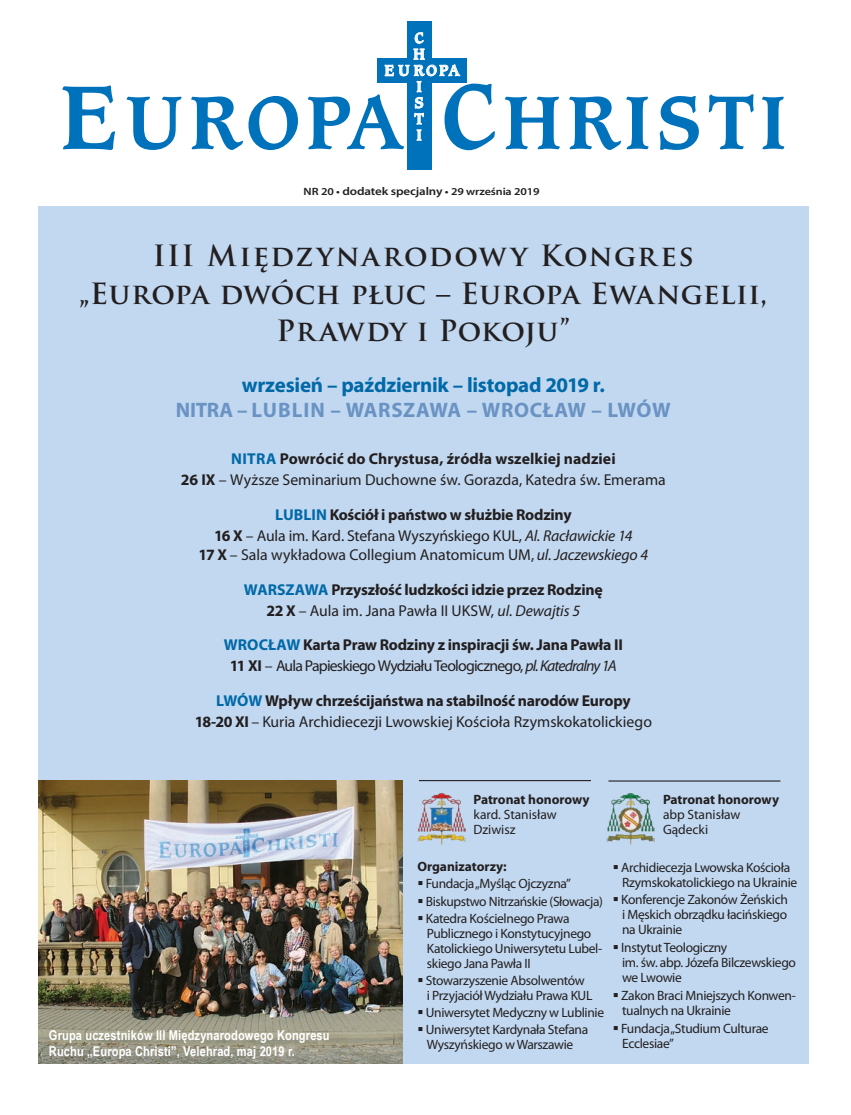
<style>
.page{position:relative;width:851px;height:1115px;background:#fff}
.page>*{position:absolute;margin:0;border:0;box-sizing:border-box;transform-origin:0 0}
.t1{font:79.8px "Caxton Bk AT Bold";letter-spacing:.06em;color:#0072bc}
.t2{font:700 28.5px/37.5px "Trajan Pro";letter-spacing:.035em;color:#231f20;text-align:center}
.t3{font:700 21px "Myriad Pro";letter-spacing:-.015em;color:#0169a7}
.t4{font:700 21px "Myriad Pro";letter-spacing:.025em;color:#6a93c4}
.t5{font:700 21px "Myriad Pro";letter-spacing:.005em;color:#6a93c4}
.t6{font:15.9px/16.2px "Caxton Bk AT Bold";letter-spacing:.13em;color:#fff}
.t7{font:15.75px/21px "Myriad Pro";letter-spacing:-.005em;color:#231f20}
.t8{font:700 15.75px/21px "Myriad Pro";letter-spacing:-.015em;color:#231f20}
.t9{font:700 15.75px "Myriad Pro";color:#0169a7}
.t10{font:13.5px/15px "Myriad Pro";letter-spacing:-.025em;color:#231f20}
.t11{font:700 13.5px/16.2px "Arial Narrow";letter-spacing:.01em;color:#fff}
.t12{font:700 13.5px "Myriad Pro";letter-spacing:-.005em;color:#231f20}
.t13{font:13.5px/15px "Myriad Pro";letter-spacing:-.005em;color:#231f20}
.t14{font:600 10.5px "Myriad Pro";letter-spacing:-.01em;color:#231f20;scale:1.15 1}
.s1{font-size:95.7px}
.s2{font-size:98.4px}
.s3{font-size:11.25px}
.s4{font-weight:700}
.s5{font-weight:700;color:#0169a7}
.s6{font-style:italic}
.s7{font-weight:400}
.s8{font-weight:400;font-style:italic}
</style>
<div class="page">
<div style="left:38px;top:206px;width:770px;height:857px;background:#c1d8f0"></div>
<div style="left:407px;top:21px;width:24px;height:149px;background:#0072bc"></div>
<svg style="left:377px;top:32px;width:90px;height:119px"></svg>
<hr style="left:419px;top:780px;width:172px;height:1px;background:#110a0c">
<hr style="left:608px;top:780px;width:172px;height:1px;background:#110a0c">
<img style="left:417px;top:793px;width:48px;height:51px">
<img style="left:607px;top:793px;width:47px;height:51px">
<img style="left:38px;top:780px;width:364px;height:283px">
<p class="t6" style="left:413px;top:30px;width:13px">C<br>H</p>
<p class="t6" style="left:414px;top:78px;width:11px">I<br>S<br>T<br>I</p>
<p class="t6" style="left:384px;top:62px;width:77px">EU ROPA</p>
<h1 class="t1" style="left:59px;top:76px;width:728px"><span class="s1">E</span>UROPA <span class="s2">C</span>HRISTI</h1>
<p class="t14" style="left:303px;top:185px;width:207px">NR 20 • <span class="s3">dodatek specjalny</span> • 29 września 2019</p>
<h2 class="t2" style="left:79px;top:237px;width:689px">III Międzynarodowy Kongres<br>„Europa dwóch płuc – Europa Ewangelii,<br>Prawdy i Pokoju”</h2>
<h3 class="t3" style="left:242px;top:372px;width:364px">wrzesień – październik – listopad 2019 r.</h3>
<h3 class="t5" style="left:176px;top:398px;width:127px">NITRA – Lublin</h3>
<h3 class="t4" style="left:330px;top:398px;width:341px">– WARSZAWA – WROCŁAW – LWÓW</h3>
<p class="t7" style="left:181px;top:448px;width:486px;text-indent:99px"><span class="s4">Powrócić do Chrystusa, źródła wszelkiej nadziei<br>26 IX</span> – Wyższe Seminarium Duchowne św. Gorazda, Katedra św. Emerama</p>
<p class="t7" style="left:214px;top:504px;width:419px;text-align:center"><span class="s5">Lublin</span> <span class="s4">Kościół i państwo w służbie Rodziny<br>16 X</span> – Aula im. Kard. Stefana Wyszyńskiego KUL, <span class="s6">Al. Racławickie 14</span></p>
<p class="t7" style="left:244px;top:537px;width:405px;line-height:34.5px;text-indent:-45px"><span class="s4">17 X</span> – Sala wykładowa Collegium Anatomicum UM, <span class="s6">ul. Jaczewskiego 4<br></span><span class="s5">Warszawa</span></p>
<p class="t9" style="left:231px;top:450px;width:21px">Nitra</p>
<p class="t8" style="left:266px;top:579px;width:338px;text-indent:65px">Przyszłość ludzkości idzie przez Rodzinę<br>22 X <span class="s7">– Aula im. Jana Pawła II UKSW,</span> <span class="s8">ul. Dewajtis 5</span></p>
<p class="t9" style="left:224px;top:636px;width:26px">Wrocław</p>
<p class="t8" style="left:230px;top:634px;width:394px;text-indent:73px">Karta Praw Rodziny z inspiracji św. Jana Pawła II<br>11 XI <span class="s7">– Aula Papieskiego Wydziału Teologicznego,</span> <span class="s8">pl. Katedralny 1A</span></p>
<p class="t9" style="left:216px;top:691px;width:22px">Lwów</p>
<p class="t7" style="left:195px;top:690px;width:459px;text-indent:70px"><span class="s4">Wpływ chrześcijaństwa na stabilność narodów Europy<br>18-20 XI</span> – Kuria Archidiecezji Lwowskiej Kościoła Rzymskokatolickiego</p>
<p class="t11" style="left:49px;top:1025px;width:282px">Grupa uczestników III Międzynarodowego Kongresu<br>Ruchu „Europa Christi”, Velehrad, maj 2019 r.</p>
<p class="t12" style="left:473px;top:791px;width:118px">Patronat honorowy</p>
<p class="t13" style="left:473px;top:806px;width:85px">kard. Stanisław<br>Dziwisz</p>
<p class="t12" style="left:417px;top:858px;width:91px">Organizatorzy:</p>
<p class="t10" style="left:417px;top:876px;width:155px">▪ Fundacja „Myśląc Ojczyzna”</p>
<p class="t10" style="left:417px;top:893px;width:187px">▪ Biskupstwo Nitrzańskie (Słowacja)</p>
<p class="t10" style="left:427px;top:910px;width:177px;text-indent:-9px">▪ Katedra Kościelnego Prawa<br>Publicznego i Konstytucyjnego<br>Katolickiego Uniwersytetu Lubel&shy;skiego Jana Pawła II</p>
<p class="t10" style="left:427px;top:972px;width:167px;text-indent:-9px">▪ Stowarzyszenie Absolwentów<br>i Przyjaciół Wydziału Prawa KUL</p>
<p class="t10" style="left:417px;top:1004px;width:188px">▪ Uniwersytet Medyczny w Lublinie</p>
<p class="t10" style="left:417px;top:1021px;width:172px;text-align:center">▪ Uniwersytet Kardynała Stefana<br>Wyszyńskiego w Warszawie</p>
<p class="t12" style="left:663px;top:791px;width:118px">Patronat honorowy</p>
<p class="t13" style="left:663px;top:807px;width:79px">abp Stanisław<br>Gądecki</p>
<p class="t10" style="left:622px;top:859px;width:177px;text-indent:-9px">▪ Archidiecezja Lwowska Kościoła<br>Rzymskokatolickiego na Ukrainie</p>
<p class="t10" style="left:622px;top:892px;width:167px;text-align:justify;text-indent:-9px">▪ Konferencje Zakonów Żeńskich i Męskich obrządku łacińskiego na Ukrainie</p>
<p class="t10" style="left:622px;top:940px;width:175px;text-indent:-9px">▪ Instytut Teologiczny<br>im. św. abp. Józefa Bilczewskiego we Lwowie</p>
<p class="t10" style="left:622px;top:987px;width:175px;text-indent:-9px">▪ Zakon Braci Mniejszych Konwen&shy;tualnych na Ukrainie</p>
<p class="t10" style="left:622px;top:1020px;width:148px;text-indent:-9px">▪ Fundacja „Studium Culturae<br>Ecclesiae”</p>
</div>
